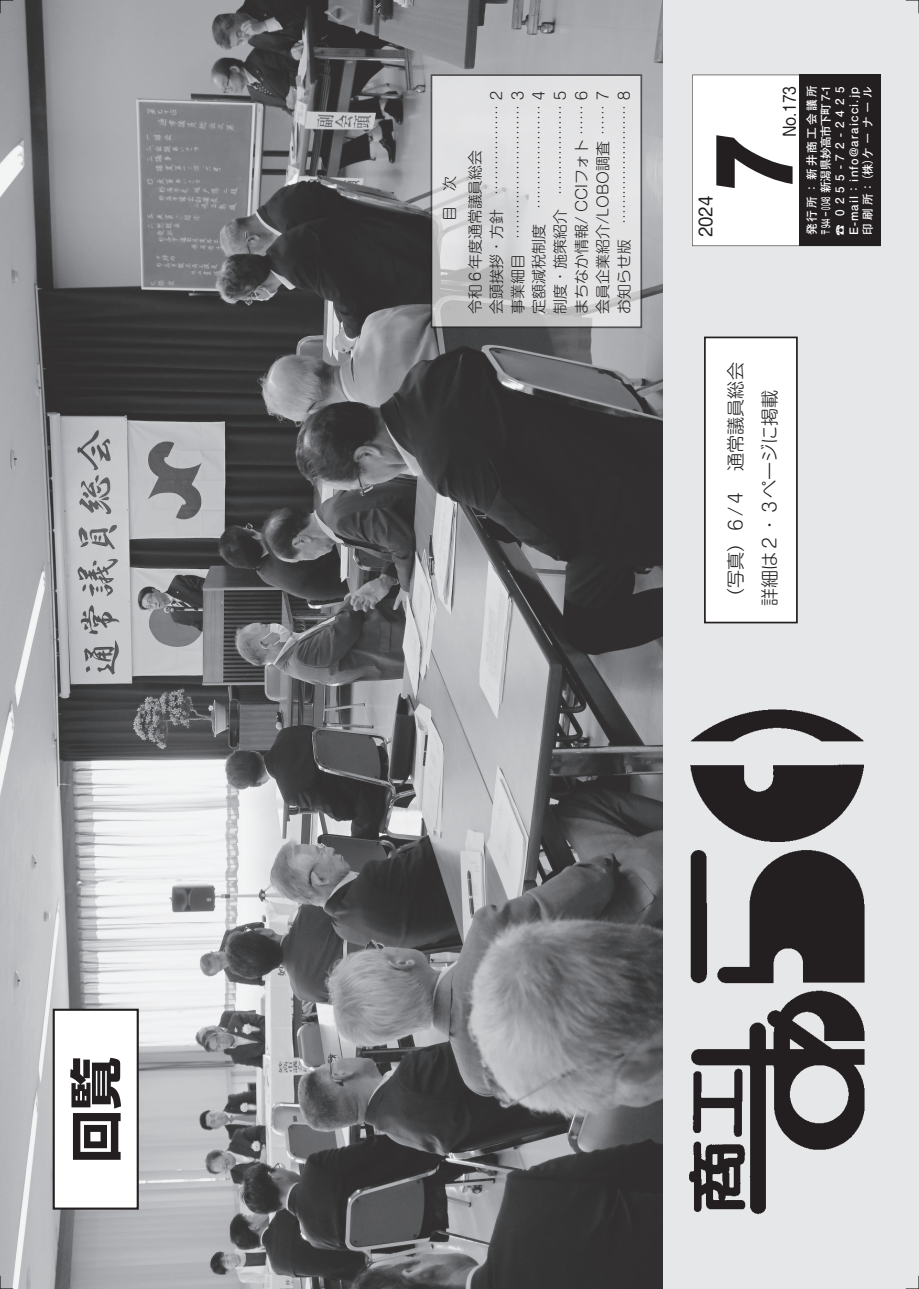
<style>
.page{position:relative;width:919px;height:1289px;background:#fff}
.page>*{position:absolute;margin:0;border:0;box-sizing:border-box;transform-origin:0 0}
.t1{font:85.05px "MO Suuji HE A An";color:#231f20;scale:.72 1}
.t2{font:700 53.1px "Shin Go Pro";color:#231f20}
.t3{font:300 18px/34px "Shin M Go Pro";color:#231f20}
.t4{font:16.95px "Shin M Go Pro";color:#231f20}
.t5{font:15.9px "Shin M Go Pro";color:#231f20;scale:.9 1}
.t6{font:300 14.85px/21.3px "Shin M Go Pro";color:#231f20}
.t7{font:700 11.7px/14.1px "Futo Go B101 Pro";letter-spacing:.1em;color:#fff}
.t8{font:700 11.7px/14.1px "Futo Go B101 Pro";color:#fff}
.t9{font:700 11.7px "Futo Go B101 Pro";letter-spacing:.44em;color:#fff}
</style>
<div class="page">
<img style="left:0;top:0;width:681px;height:1288px">
<div style="left:663px;top:1px;width:255px;height:1287px;background:#e6e7e9"></div>
<img style="left:689px;top:709px;width:176px;height:506px">
<div style="left:704px;top:337px;width:92px;height:285px;background:#fff"></div>
<div style="left:704px;top:336px;width:93px;height:287px;border:2px solid #231f20"></div>
<div style="left:54px;top:1009px;width:84px;height:199px;background:#fff"></div>
<div style="left:53px;top:1008px;width:86px;height:201px;border:2px solid #231f20"></div>
<div style="left:692px;top:75px;width:107px;height:171px;background:#fff"></div>
<div style="left:799px;top:75px;width:81px;height:171px;background:#231f20"></div>
<svg style="left:433px;top:77px;width:206px;height:248px;fill:#e1e2e3"></svg>
<div style="left:430px;top:74px;width:212px;height:254px;border:2px solid #231f20"></div>
<svg style="left:905px;top:1275px;width:14px;height:14px"></svg>
<svg style="left:0;top:1275px;width:13px;height:14px"></svg>
<svg style="left:0;top:0;width:13px;height:13px"></svg>
<svg style="left:905px;top:0;width:14px;height:13px"></svg>
<h2 class="t2" style="left:54px;top:1162px;width:108px;rotate:-90deg">回覧</h2>
<p class="t6" style="left:484px;top:314px;width:227px;text-align:justify;rotate:-90deg">会頭挨拶・方針 ………………２事業細目 ………………………３定額減税制度 …………………４制度・施策紹介 ………………５まちなか情報/ CCIフォト ……６会員企業紹介/LOBO調査 ……７お知らせ版 ……………………８</p>
<p class="t6" style="left:435px;top:314px;width:165px;line-height:25.5px;text-indent:93px;rotate:-90deg">目　次<br>令和６年度通常議員総会</p>
<p class="t5" style="left:776px;top:137px;width:58px;rotate:-90deg">No.173</p>
<h1 class="t1" style="left:714px;top:195px;width:85px;rotate:-90deg">7</h1>
<p class="t4" style="left:692px;top:237px;width:43px;rotate:-90deg">2024</p>
<p class="t8" style="left:803px;top:235px;width:152px;rotate:-90deg">発行所：新井商工会議所〒 944 － 0048 新潟県妙高市下町 7-1</p>
<p class="t7" style="left:845px;top:235px;width:150px;rotate:-90deg">E-mail：info@araicci.jp印刷所：（株）ケーナール</p>
<p class="t9" style="left:830px;top:216px;width:130px;rotate:-90deg">0255-72-2425</p>
<p class="t7" style="left:831px;top:236px;width:13px;rotate:-90deg">☎</p>
<p class="t3" style="left:716px;top:606px;width:245px;rotate:-90deg">（写真）６/４　通常議員総会詳細は２・３ページに掲載</p>
</div>
